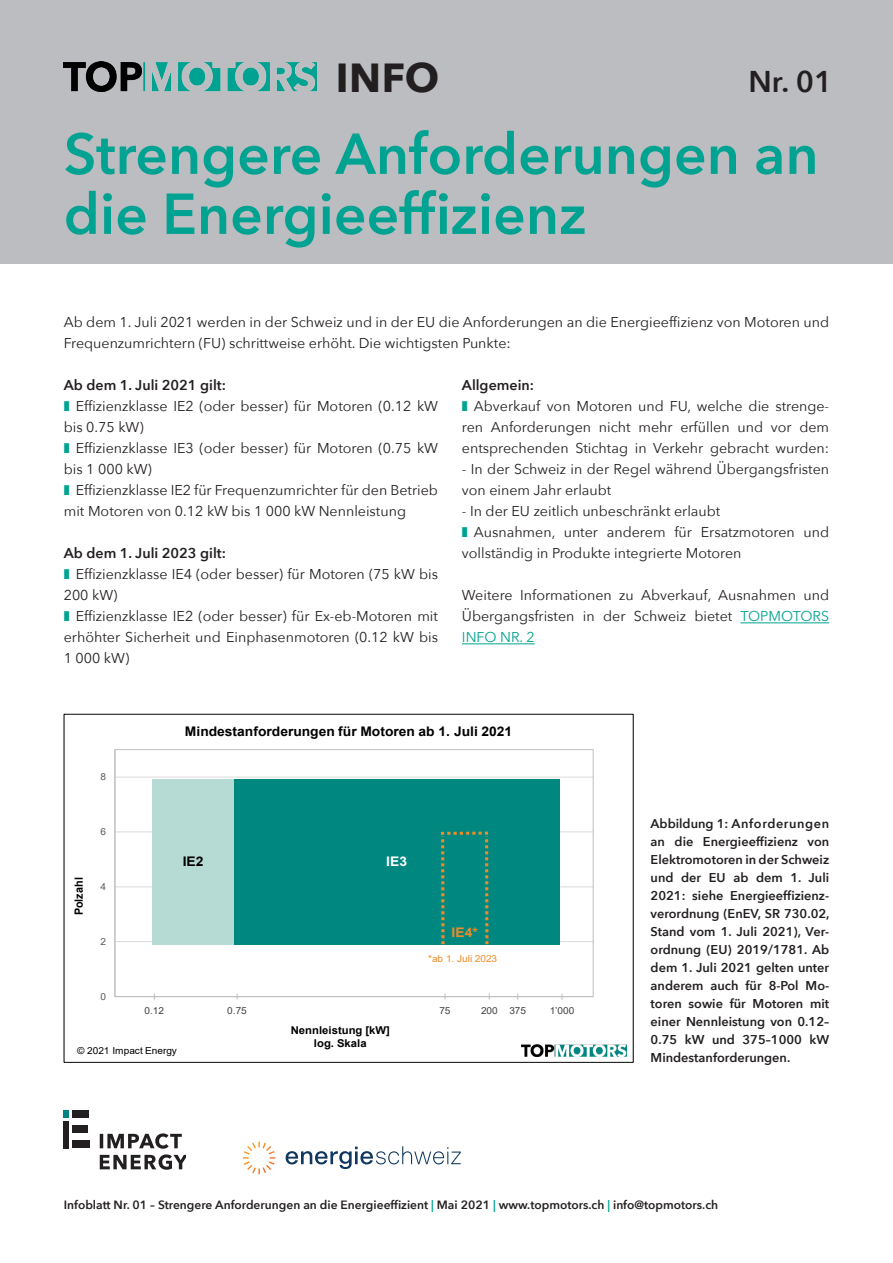
<style>
.page{position:relative;width:893px;height:1263px;background:#fff}
.page>*{position:absolute;margin:0;border:0;box-sizing:border-box;transform-origin:0 0}
.t1{font:600 57px/60px "Avenir Next";color:#00a291}
.t2{font:700 40.5px "Avenir Next";color:#231f20}
.t3{font:600 30px "Avenir Next";color:#231f20}
._04_Fliesstext{font:14.25px/21px "Avenir Next";color:#231f20}
._04_Fliesstext-2{font:600 14.25px "Avenir Next";color:#231f20}
.t4{font:700 13.2px "Arial";color:#000;scale:1.05 1}
.t5{font:700 13.2px "Arial";color:#f08b27;scale:1.05 1}
.t6{font:700 13.2px "Arial";color:#fff;scale:1.05 1}
.t7{font:600 12.75px/18px "Avenir Next";color:#231f20;text-align:justify}
.t8{font:600 12px "Avenir Next";color:#231f20}
.t9{font:700 11.25px "Arial";color:#000;scale:.96 1}
.t10{font:700 10.8px/12.5px "Arial";color:#000;text-align:center;scale:1.05 1}
.t11{font:9.6px "Arial";letter-spacing:-.005em;color:#404040;scale:1.05 1}
.t12{font:9.6px "Arial";letter-spacing:-.005em;color:#000;scale:1.05 1}
.t13{font:9.6px "Arial";letter-spacing:-.005em;color:#f08b27;scale:1.05 1}
.t14{font:9.6px "Arial";color:#595959;scale:1.05 1}
.s1{color:#00a291}
</style>
<div class="page">
<svg style="left:286px;top:1146px;width:175px;height:23px"></svg>
<svg style="left:243px;top:1142px;width:32px;height:32px"></svg>
<svg style="left:100px;top:1133px;width:86px;height:37px"></svg>
<hr style="left:64px;top:1121px;width:4px;height:27px;background:#231f20">
<svg style="left:64px;top:1110px;width:4px;height:8px"></svg>
<div style="left:72px;top:1110px;width:17px;height:8px;background:#231f20"></div>
<div style="left:72px;top:1125px;width:16px;height:7px;background:#231f20"></div>
<div style="left:72px;top:1140px;width:18px;height:8px;background:#231f20"></div>
<div style="left:0;top:0;width:893px;height:264px;background:#bcbdc0"></div>
<img style="left:64px;top:62px;width:252px;height:30px">
<hr style="left:740px;top:622px;width:89px;height:1px;background:#00a291">
<hr style="left:462px;top:643px;width:73px;height:1px;background:#00a291">
<hr style="left:115px;top:941px;width:478px;height:1px;background:#d9d9d9">
<hr style="left:115px;top:886px;width:478px;height:1px;background:#d9d9d9">
<hr style="left:115px;top:831px;width:478px;height:1px;background:#d9d9d9">
<hr style="left:115px;top:777px;width:478px;height:1px;background:#d9d9d9">
<hr style="left:114px;top:750px;width:1px;height:246px;background:#bfbfbf">
<hr style="left:115px;top:996px;width:478px;height:1px;background:#bfbfbf">
<svg style="left:234px;top:993px;width:6px;height:6px"></svg>
<svg style="left:442px;top:993px;width:6px;height:6px"></svg>
<svg style="left:486px;top:993px;width:6px;height:6px"></svg>
<svg style="left:515px;top:993px;width:6px;height:6px"></svg>
<svg style="left:559px;top:993px;width:6px;height:6px"></svg>
<img style="left:522px;top:1045px;width:104px;height:11px">
<div style="left:152px;top:779px;width:82px;height:165px;background:#b6dbd4"></div>
<div style="left:234px;top:779px;width:325px;height:165px;background:#008780"></div>
<svg style="left:441px;top:831px;width:48px;height:113px"></svg>
<h2 class="t2" style="left:336px;top:42px;width:105px">INFO</h2>
<h3 class="t3" style="left:748px;top:56px;width:85px">Nr. 01</h3>
<h1 class="t1" style="left:64px;top:123px;width:756px">Strengere Anforderungen an die Energieeffizienz</h1>
<p class="_04_Fliesstext" style="left:64px;top:311px;width:767px">Ab dem 1. Juli 2021 werden in der Schweiz und in der EU die Anforderungen an die Energieeffizienz von Motoren und<br>Frequenzumrichtern (FU) schrittweise erhöht. Die wichtigsten Punkte:</p>
<p class="_04_Fliesstext-2" style="left:64px;top:373px;width:164px">Ab dem 1. Juli 2021 gilt:</p>
<p class="_04_Fliesstext" style="left:64px;top:395px;width:376px;text-indent:12px">Effizienzklasse IE2 (oder besser) für Motoren (0.12 kW bis 0.75 kW)</p>
<p class="_04_Fliesstext" style="left:64px;top:437px;width:376px;text-indent:12px">Effizienzklasse IE3 (oder besser) für Motoren (0.75 kW bis 1 000 kW)</p>
<p class="_04_Fliesstext" style="left:64px;top:479px;width:376px;text-indent:12px">Effizienzklasse IE2 für Frequenzumrichter für den Betrieb mit Motoren von 0.12 kW bis 1 000 kW Nennleistung</p>
<p class="_04_Fliesstext-2" style="left:64px;top:541px;width:164px">Ab dem 1. Juli 2023 gilt:</p>
<p class="_04_Fliesstext" style="left:64px;top:563px;width:376px;text-indent:12px">Effizienzklasse IE4 (oder besser) für Motoren (75 kW bis<br>200 kW)</p>
<p class="_04_Fliesstext" style="left:64px;top:605px;width:376px;text-align:justify;text-indent:12px">Effizienzklasse IE2 (oder besser) für Ex-eb-Motoren mit erhöhter Sicherheit und Einphasenmotoren (0.12 kW bis 1 000 kW)</p>
<p class="_04_Fliesstext-2" style="left:462px;top:373px;width:74px">Allgemein:</p>
<p class="_04_Fliesstext" style="left:462px;top:395px;width:369px;text-align:justify;text-indent:12px">Abverkauf von Motoren und FU, welche die strenge&shy;ren Anforderungen nicht mehr erfüllen und vor dem entsprechenden Stichtag in Verkehr gebracht wurden:</p>
<p class="_04_Fliesstext" style="left:462px;top:458px;width:369px">- In der Schweiz in der Regel während Übergangsfristen von einem Jahr erlaubt</p>
<p class="_04_Fliesstext" style="left:462px;top:500px;width:260px">- In der EU zeitlich unbeschränkt erlaubt</p>
<p class="_04_Fliesstext" style="left:462px;top:521px;width:369px;text-indent:12px">Ausnahmen, unter anderem für Ersatzmotoren und vollständig in Produkte integrierte Motoren</p>
<p class="_04_Fliesstext" style="left:462px;top:584px;width:369px;text-align:justify">Weitere Informationen zu Abverkauf, Ausnahmen und Übergangsfristen in der Schweiz bietet <span class="s1">TOPMOTORS INFO NR. 2</span></p>
<p class="t14" style="left:101px;top:770px;width:7px">8</p>
<p class="t9" style="left:71px;top:915px;width:41px;rotate:-90deg">Polzahl</p>
<p class="t14" style="left:101px;top:825px;width:7px">6</p>
<p class="t14" style="left:101px;top:880px;width:7px">4</p>
<p class="t14" style="left:101px;top:935px;width:7px">2</p>
<p class="t14" style="left:101px;top:989px;width:7px">0</p>
<p class="t4" style="left:185px;top:722px;width:313px">Mindestanforderungen für Motoren ab 1. Juli 2021</p>
<p class="t4" style="left:183px;top:852px;width:21px">IE2</p>
<p class="t6" style="left:386px;top:852px;width:21px">IE3</p>
<p class="t5" style="left:452px;top:923px;width:26px">IE4*</p>
<p class="t13" style="left:428px;top:952px;width:67px">*ab 1. Juli 2023</p>
<p class="t11" style="left:145px;top:1004px;width:20px">0.12</p>
<p class="t11" style="left:227px;top:1004px;width:20px">0.75</p>
<p class="t11" style="left:439px;top:1004px;width:12px">75</p>
<p class="t11" style="left:481px;top:1004px;width:44px">200 375</p>
<p class="t11" style="left:550px;top:1004px;width:25px">1’000</p>
<p class="t12" style="left:77px;top:1044px;width:97px">© 2021 Impact Energy</p>
<p class="t10" style="left:291px;top:1024px;width:96px">Nennleistung [kW] log. Skala</p>
<p class="t7" style="left:651px;top:814px;width:180px">Abbildung 1: Anforderungen an die Energieeffizienz von Elektromotoren in der Schweiz und der EU ab dem 1. Juli 2021: siehe Energieeffizienz&shy;verordnung (EnEV, SR 730.02, Stand vom 1. Juli 2021), Ver&shy;ordnung (EU) 2019/1781. Ab dem 1. Juli 2021 gelten unter anderem auch für 8-Pol Mo&shy;toren sowie für Motoren mit einer Nennleistung von 0.12– 0.75 kW und 375–1000 kW Mindestanforderungen.</p>
<p class="t8" style="left:64px;top:1194px;width:656px">Infoblatt Nr. 01 – Strengere Anforderungen an die Energieeffizient <span class="s1">|</span> Mai 2021 <span class="s1">|</span> www.topmotors.ch <span class="s1">|</span> info@topmotors.ch</p>
</div>
